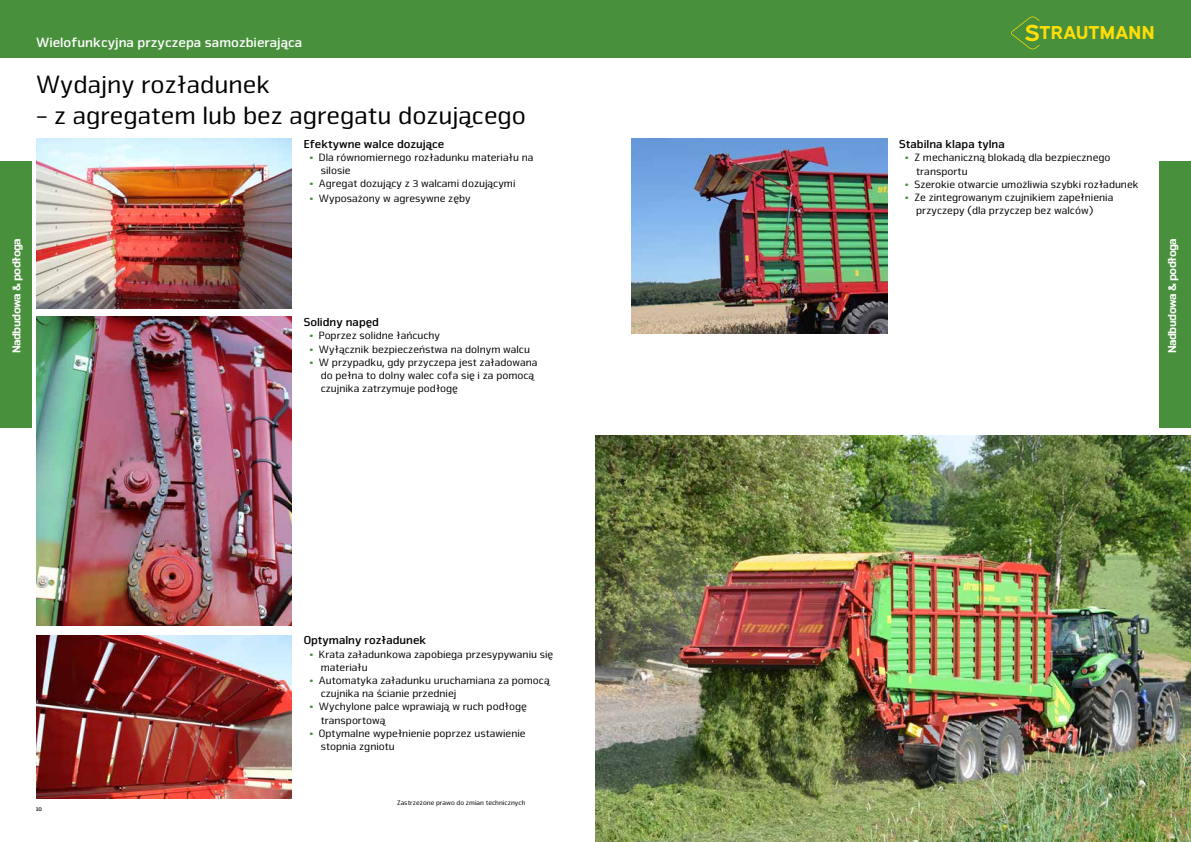
<style>
.page{position:relative;width:1191px;height:842px;background:#fff}
.page>*{position:absolute;margin:0;border:0;box-sizing:border-box;transform-origin:0 0}
.t1{font:26px "Nuri Pro";color:#000}
.t2{font:700 18.7px "Expressway Rg";color:#ffdd06}
.t3{font:700 14px "Nuri Pro";color:#fff}
.t4{font:700 12px "Nuri Pro";color:#000}
.t5{font:900 12px "Nuri Pro";letter-spacing:-.05em;color:#fff}
.t6{font:11px/13.2px "Nuri Pro";color:#000}
.t7{font:7px "Nuri Pro";color:#000}
.t8{font:700 6px "Nuri Pro";color:#000}
.s1{font-weight:700;color:#48903c}
.s2{font-size:23.4px}
</style>
<div class="page">
<div style="left:0;top:0;width:1191px;height:57px;background:#48903c"></div>
<svg style="left:1011px;top:16px;width:28px;height:33px"></svg>
<img style="left:36px;top:317px;width:256px;height:309px">
<img style="left:36px;top:138px;width:256px;height:170px">
<img style="left:595px;top:435px;width:596px;height:407px">
<img style="left:631px;top:139px;width:256px;height:194px">
<div style="left:0;top:162px;width:31px;height:266px;background:#48903c"></div>
<div style="left:1159px;top:162px;width:32px;height:266px;background:#48903c"></div>
<img style="left:36px;top:635px;width:256px;height:164px">
<p class="t3" style="left:36px;top:34px;width:268px">Wielofunkcyjna przyczepa samozbierająca</p>
<h1 class="t1" style="left:36px;top:70px;width:236px">Wydajny rozładunek</h1>
<h1 class="t1" style="left:36px;top:101px;width:491px">- z agregatem lub bez agregatu dozującego</h1>
<p class="t4" style="left:304px;top:136px;width:142px">Efektywne walce dozujące</p>
<p class="t6" style="left:321px;top:151px;width:214px;text-indent:-11px"><span class="s1">•</span> Dla równomiernego rozładunku materiału na silosie</p>
<p class="t6" style="left:309px;top:177px;width:207px"><span class="s1">•</span> Agregat dozujący z 3 walcami dozującymi</p>
<p class="t6" style="left:309px;top:191px;width:163px"><span class="s1">•</span> Wyposażony w agresywne zęby</p>
<h2 class="t2" style="left:1024px;top:18px;width:132px"><span class="s2">S</span>TRAUTMANN</h2>
<p class="t4" style="left:899px;top:137px;width:107px">Stabilna klapa tylna</p>
<p class="t6" style="left:916px;top:151px;width:196px;text-indent:-11px"><span class="s1">•</span> Z mechaniczną blokadą dla bezpiecznego transportu</p>
<p class="t6" style="left:905px;top:178px;width:235px"><span class="s1">•</span> Szerokie otwarcie umożliwia szybki rozładunek</p>
<p class="t6" style="left:916px;top:191px;width:199px;text-indent:-11px"><span class="s1">•</span> Ze zintegrowanym czujnikiem zapełnienia przyczepy (dla przyczep bez walców)</p>
<p class="t5" style="left:9px;top:353px;width:117px;rotate:-90deg">Nadbudowa &amp; podłoga</p>
<p class="t5" style="left:1165px;top:353px;width:117px;rotate:-90deg">Nadbudowa &amp; podłoga</p>
<p class="t4" style="left:304px;top:315px;width:77px">Solidny napęd</p>
<p class="t6" style="left:309px;top:329px;width:132px"><span class="s1">•</span> Poprzez solidne łańcuchy</p>
<p class="t6" style="left:309px;top:342px;width:222px"><span class="s1">•</span> Wyłącznik bezpieczeństwa na dolnym walcu</p>
<p class="t6" style="left:321px;top:356px;width:218px;text-indent:-11px"><span class="s1">•</span> W przypadku, gdy przyczepa jest załadowana do pełna to dolny walec cofa się i za pomocą czujnika zatrzymuje podłogę</p>
<p class="t8" style="left:36px;top:805px;width:7px">10</p>
<p class="t4" style="left:304px;top:633px;width:124px">Optymalny rozładunek</p>
<p class="t6" style="left:321px;top:647px;width:234px;text-indent:-11px"><span class="s1">•</span> Krata załadunkowa zapobiega przesypywaniu się materiału</p>
<p class="t6" style="left:321px;top:674px;width:230px;text-indent:-11px"><span class="s1">•</span> Automatyka załadunku uruchamiana za pomocą czujnika na ścianie przedniej</p>
<p class="t6" style="left:321px;top:700px;width:207px;text-indent:-11px"><span class="s1">•</span> Wychylone palce wprawiają w ruch podłogę transportową</p>
<p class="t6" style="left:321px;top:727px;width:206px;text-indent:-11px"><span class="s1">•</span> Optymalne wypełnienie poprzez ustawienie stopnia zgniotu</p>
<p class="t7" style="left:397px;top:799px;width:130px">Zastrzeżone prawo do zmian technicznych</p>
</div>
